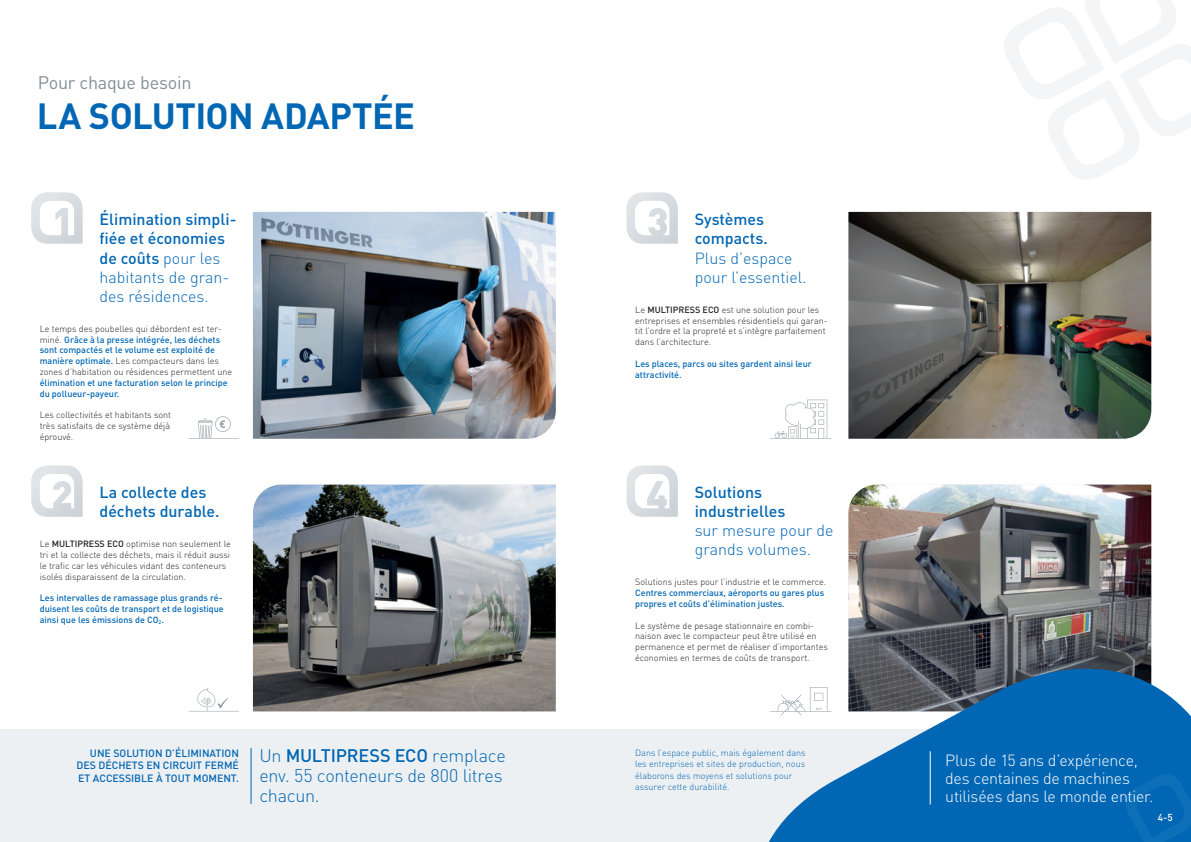
<style>
.page{position:relative;width:1191px;height:842px;background:#fff}
.page>*{position:absolute;margin:0;border:0;box-sizing:border-box;transform-origin:0 0}
.t1{font:700 36px "DIN";letter-spacing:-.02em;color:#0166b3}
.t2{font:300 18px/20px "DIN";letter-spacing:-.02em;color:#0166b3}
.t3{font:18px "DIN";letter-spacing:-.015em;color:#828f96}
.t4{font:500 16px/19.2px "DIN";color:#0166b3}
.t5{font:300 16px/18px "DIN";letter-spacing:-.02em;color:#fff}
.t6{font:300 16px/19.2px "DIN";color:#0166b3}
.t7{font:500 10.5px/12.6px "DIN";color:#0166b3;text-align:justify}
.t8{font:500 10px "DIN";color:#fff}
.t9{font:300 9px/10.8px "DIN";color:#231f20}
.t10{font:500 9px/10.8px "DIN";color:#0166b3}
.t11{font:300 9px/11.5px "DIN";color:#0166b3}
.s1{font-weight:300}
.s2{font-weight:500;color:#0166b3}
.s3{font-weight:500}
</style>
<div class="page">
<div style="left:0;top:729px;width:1191px;height:113px;background:#edf0f2"></div>
<img style="left:848px;top:485px;width:303px;height:139px">
<svg style="left:770px;top:400px;width:61px;height:39px"></svg>
<svg style="left:769px;top:624px;width:422px;height:218px;fill:#0166b3"></svg>
<svg style="left:1004px;top:0;width:187px;height:179px"></svg>
<svg style="left:1119px;top:768px;width:72px;height:74px;background:#0468b4"></svg>
<hr style="left:930px;top:751px;width:1px;height:53px;background:#fff">
<hr style="left:251px;top:748px;width:1px;height:56px;background:#0166b3">
<img style="left:848px;top:212px;width:303px;height:227px">
<svg style="left:189px;top:688px;width:50px;height:24px"></svg>
<img style="left:253px;top:485px;width:303px;height:226px">
<hr style="left:189px;top:438px;width:50px;height:1px;background:#8c989f">
<svg style="left:198px;top:416px;width:33px;height:23px"></svg>
<img style="left:253px;top:212px;width:303px;height:227px">
<svg style="left:31px;top:192px;width:51px;height:52px"></svg>
<svg style="left:31px;top:466px;width:51px;height:51px"></svg>
<svg style="left:626px;top:192px;width:51px;height:52px"></svg>
<svg style="left:626px;top:466px;width:51px;height:51px"></svg>
<h2 class="t3" style="left:38px;top:71px;width:155px">Pour chaque besoin</h2>
<h1 class="t1" style="left:37px;top:93px;width:379px">LA SOLUTION ADAPTÉE</h1>
<h3 class="t4" style="left:99px;top:209px;width:138px">Élimination simpli&shy;fiée et économies de coûts <span class="s1">pour les habitants de gran&shy;des résidences.</span></h3>
<p class="t9" style="left:40px;top:323px;width:194px">Le temps des poubelles qui débordent est ter&shy;miné. <span class="s2">Grâce à la presse intégrée, les déchets sont compactés et le volume est exploité de manière optimale.</span> Les compacteurs dans les zones d’habitation ou résidences permettent une</p>
<p class="t10" style="left:40px;top:377px;width:190px">élimination et une facturation selon le principe du pollueur-payeur.</p>
<p class="t9" style="left:40px;top:409px;width:133px;text-align:justify">Les collectivités et habitants sont très satisfaits de ce système déjà éprouvé.</p>
<h3 class="t4" style="left:99px;top:482px;width:121px">La collecte des déchets durable.</h3>
<p class="t9" style="left:40px;top:538px;width:193px">Le <span class="s3">MULTIPRESS ECO</span> optimise non seulement le tri et la collecte des déchets, mais il réduit aussi le trafic car les véhicules vidant des conteneurs isolés disparaissent de la circulation.</p>
<p class="t10" style="left:40px;top:592px;width:186px">Les intervalles de ramassage plus grands ré&shy;duisent les coûts de transport et de logistique ainsi que les émissions de CO<sub>2</sub>.</p>
<p class="t7" style="left:76px;top:746px;width:164px;text-indent:14px">UNE SOLUTION D’ÉLIMINATION DES DÉCHETS EN CIRCUIT FERMÉ ET ACCESSIBLE À TOUT MOMENT.</p>
<h2 class="t2" style="left:259px;top:745px;width:248px">Un <span class="s3">MULTIPRESS ECO</span> remplace env. 55 conteneurs de 800 litres chacun.</h2>
<h3 class="t4" style="left:694px;top:209px;width:75px">Systèmes compacts.</h3>
<h3 class="t6" style="left:694px;top:248px;width:113px">Plus d’espace pour l’essentiel.</h3>
<p class="t9" style="left:635px;top:304px;width:194px">Le <span class="s3">MULTIPRESS ECO</span> est une solution pour les entreprises et ensembles résidentiels qui garan&shy;tit l’ordre et la propreté et s’intègre parfaitement dans l’architecture.</p>
<p class="t10" style="left:635px;top:358px;width:178px">Les places, parcs ou sites gardent ainsi leur attractivité.</p>
<h3 class="t4" style="left:694px;top:482px;width:92px">Solutions industrielles</h3>
<h3 class="t6" style="left:694px;top:521px;width:140px">sur mesure pour de grands volumes.</h3>
<p class="t9" style="left:635px;top:577px;width:192px">Solutions justes pour l’industrie et le commerce.</p>
<p class="t10" style="left:635px;top:587px;width:190px">Centres commerciaux, aéroports ou gares plus propres et coûts d’élimination justes.</p>
<p class="t9" style="left:635px;top:620px;width:194px">Le système de pesage stationnaire en combi&shy;naison avec le compacteur peut être utilisé en permanence et permet de réaliser d’importantes économies en termes de coûts de transport.</p>
<p class="t11" style="left:635px;top:747px;width:172px">Dans l’espace public, mais également dans les entreprises et sites de production, nous élaborons des moyens et solutions pour assurer cette durabilité.</p>
<h3 class="t5" style="left:945px;top:751px;width:209px">Plus de 15 ans d’expérience, des centaines de machines utilisées dans le monde entier.</h3>
<p class="t8" style="left:1158px;top:811px;width:16px">4-5</p>
</div>
